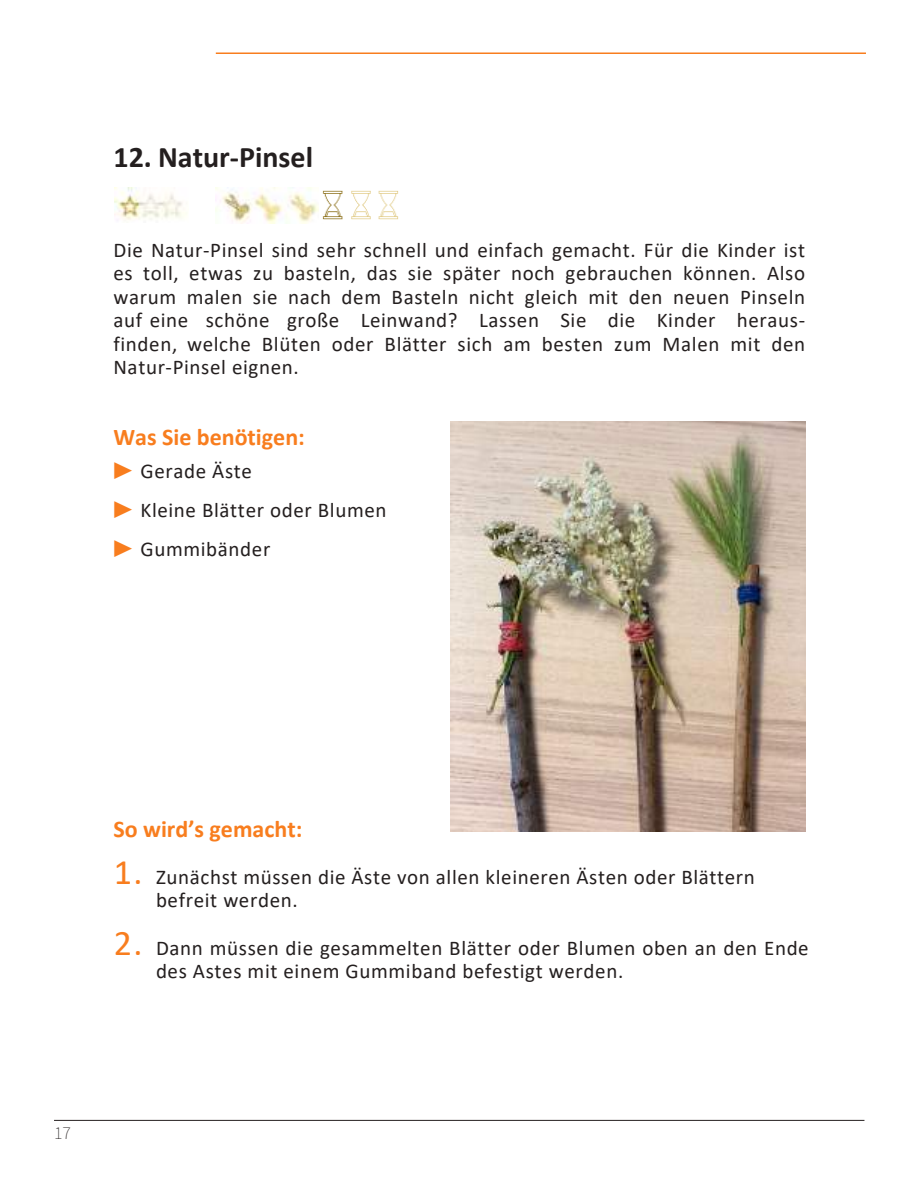
<style>
.page{position:relative;width:920px;height:1188px;background:#fff}
.page>*{position:absolute;margin:0;border:0;box-sizing:border-box;transform-origin:0 0}
.t1{font:700 30px "Calibri";color:#241f1f}
.t2{font:700 24px "Calibri";color:#f87d1e}
.t3{font:21px/23.5px "Calibri";letter-spacing:.03em;color:#241f1f}
.t4{font:200 18px "Source Sans Pro";color:#241f1f}
.s1{font-family:"Source Sans Pro";font-weight:300;color:#f87d1e}
.s2{font-size:36px;color:#f87d1e}
</style>
<div class="page">
<hr style="left:54px;top:1120px;width:810px;height:1px;background:#241f1f">
<hr style="left:216px;top:52px;width:650px;height:2px;background:#f87d1e">
<img style="left:451px;top:421px;width:354px;height:411px">
<img style="left:215px;top:188px;width:104px;height:36px">
<img style="left:322px;top:190px;width:77px;height:30px">
<img style="left:114px;top:188px;width:73px;height:33px">
<h1 class="t1" style="left:113px;top:135px;width:201px">12. Natur-Pinsel</h1>
<p class="t3" style="left:113px;top:237px;width:693px;text-align:justify">Die Natur-Pinsel sind sehr schnell und einfach gemacht. Für die Kinder ist es toll, etwas zu basteln, das sie später noch gebrauchen können. Also warum malen sie nach dem Basteln nicht gleich mit den neuen Pinseln auf eine schöne große Leinwand? Lassen Sie die Kinder heraus&shy;finden, welche Blüten oder Blätter sich am besten zum Malen mit den Natur-Pinsel eignen.</p>
<p class="t2" style="left:113px;top:421px;width:193px">Was Sie benötigen:</p>
<p class="t3" style="left:113px;top:451px;width:275px;line-height:39px"><span class="s1">▶</span> Gerade Äste<br><span class="s1">▶</span> Kleine Blätter oder Blumen <span class="s1">▶</span> Gummibänder</p>
<p class="t2" style="left:113px;top:812px;width:190px">So wird’s gemacht:</p>
<p class="t3" style="left:156px;top:865px;width:600px;text-indent:-42px"><span class="s2">1.</span> Zunächst müssen die Äste von allen kleineren Ästen oder Blättern befreit werden.</p>
<p class="t3" style="left:156px;top:936px;width:654px;line-height:23px;text-indent:-42px"><span class="s2">2.</span> Dann müssen die gesammelten Blätter oder Blumen oben an den Ende des Astes mit einem Gummiband befestigt werden.</p>
<p class="t4" style="left:54px;top:1121px;width:18px">17</p>
</div>
